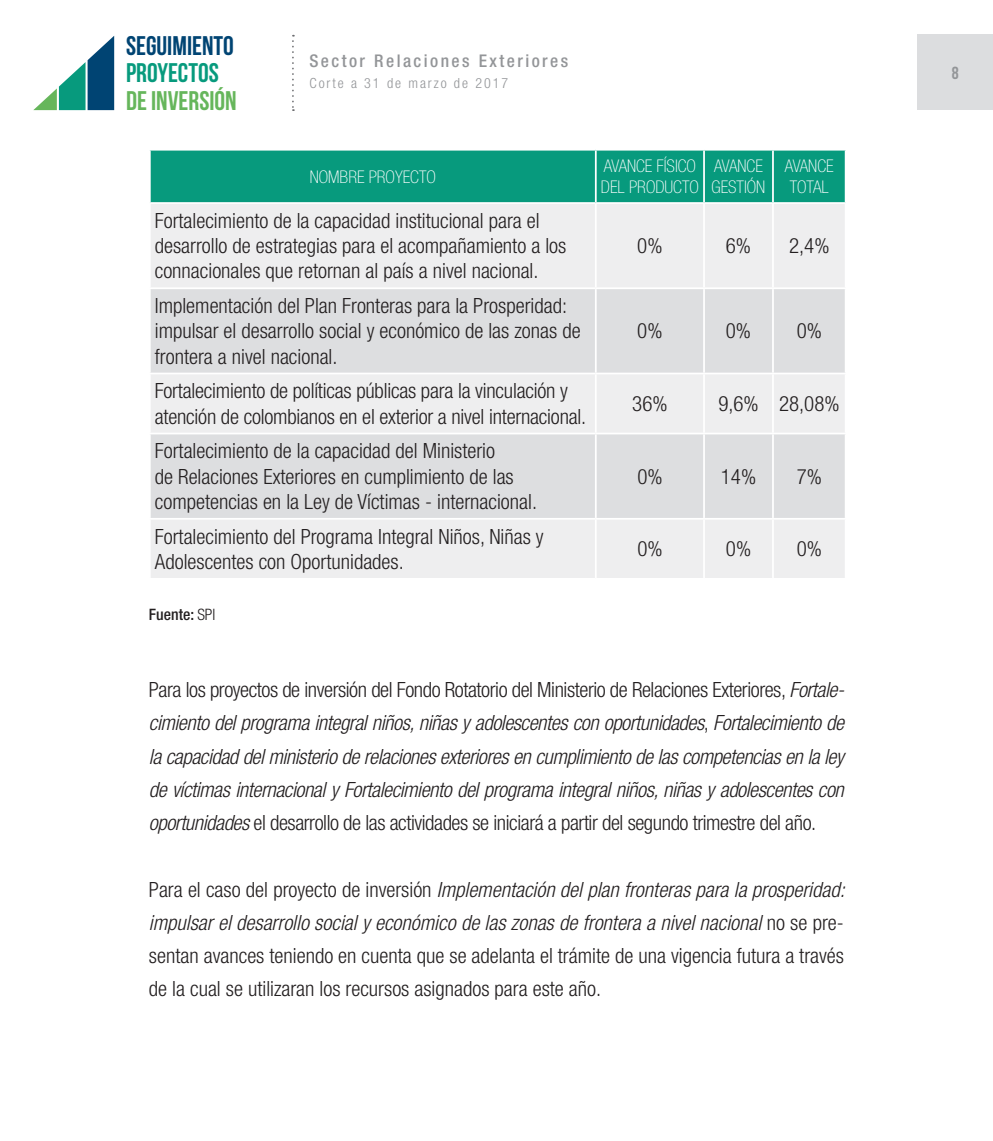
<style>
.page{position:relative;width:993px;height:1141px;background:#fff}
.page>*{position:absolute;margin:0;border:0;box-sizing:border-box;transform-origin:0 0}
.t1{font:26.95px "Bebas Neue";color:#004473}
.t2{font:26.95px "Bebas Neue";color:#66b65b}
.t3{font:26.95px "Bebas Neue";color:#079a7d}
.t4{font:300 condensed 21px/25.2px "Helvetica Neue LT Std";color:#231f20}
.t5{font:italic 300 condensed 21px/33.2px "Helvetica Neue LT Std";letter-spacing:-.02em;color:#231f20;text-align:justify}
.t6{font:100 condensed 17.5px/21px "Helvetica Neue LT Std";color:#fff}
.t7{font:500 condensed 17.5px "Helvetica Neue LT Std";letter-spacing:.14em;color:#939598}
.t8{font:17.5px "Bebas Neue";color:#939598}
.t9{font:500 condensed 15.75px "Helvetica Neue LT Std";color:#231f20}
.t10{font:300 condensed 14px "Helvetica Neue LT Std";letter-spacing:.14em;color:#939598}
.s1{font-weight:300}
.s2{font-style:normal}
.s3{font-style:italic}
</style>
<div class="page">
<svg style="left:33px;top:36px;width:81px;height:74px"></svg>
<svg style="left:292px;top:35px;width:2px;height:76px"></svg>
<div style="left:917px;top:35px;width:75px;height:75px;background:#dcdddf"></div>
<div style="left:151px;top:151px;width:693px;height:51px;background:#079a7d"></div>
<div style="left:151px;top:204px;width:693px;height:374px;background:#eeeeef"></div>
<svg style="left:151px;top:289px;width:693px;height:229px;background:#e1e2e4"></svg>
<hr style="left:594px;top:151px;width:2px;height:51px;background:#fff">
<hr style="left:703px;top:151px;width:1px;height:51px;background:#fff">
<hr style="left:771px;top:151px;width:2px;height:51px;background:#fff">
<hr style="left:594px;top:204px;width:2px;height:83px;background:#fff">
<hr style="left:703px;top:204px;width:1px;height:83px;background:#fff">
<hr style="left:771px;top:204px;width:2px;height:83px;background:#fff">
<hr style="left:149px;top:287px;width:446px;height:2px;background:#fff">
<hr style="left:595px;top:287px;width:108px;height:2px;background:#fff">
<hr style="left:594px;top:289px;width:2px;height:84px;background:#fff">
<hr style="left:703px;top:287px;width:69px;height:2px;background:#fff">
<hr style="left:703px;top:289px;width:1px;height:84px;background:#fff">
<hr style="left:772px;top:287px;width:74px;height:2px;background:#fff">
<hr style="left:771px;top:289px;width:2px;height:84px;background:#fff">
<hr style="left:149px;top:373px;width:446px;height:1px;background:#fff">
<hr style="left:595px;top:373px;width:108px;height:1px;background:#fff">
<hr style="left:594px;top:374px;width:2px;height:59px;background:#fff">
<hr style="left:703px;top:373px;width:69px;height:1px;background:#fff">
<hr style="left:703px;top:374px;width:1px;height:59px;background:#fff">
<hr style="left:772px;top:373px;width:74px;height:1px;background:#fff">
<hr style="left:771px;top:374px;width:2px;height:59px;background:#fff">
<hr style="left:149px;top:433px;width:446px;height:1px;background:#fff">
<hr style="left:595px;top:433px;width:108px;height:1px;background:#fff">
<hr style="left:594px;top:434px;width:2px;height:84px;background:#fff">
<hr style="left:703px;top:433px;width:69px;height:1px;background:#fff">
<hr style="left:703px;top:434px;width:1px;height:84px;background:#fff">
<hr style="left:772px;top:433px;width:74px;height:1px;background:#fff">
<hr style="left:771px;top:434px;width:2px;height:84px;background:#fff">
<hr style="left:149px;top:518px;width:446px;height:2px;background:#fff">
<hr style="left:595px;top:518px;width:108px;height:2px;background:#fff">
<hr style="left:594px;top:520px;width:2px;height:58px;background:#fff">
<hr style="left:703px;top:518px;width:69px;height:2px;background:#fff">
<hr style="left:703px;top:520px;width:1px;height:58px;background:#fff">
<hr style="left:772px;top:518px;width:74px;height:2px;background:#fff">
<hr style="left:771px;top:520px;width:2px;height:58px;background:#fff">
<p class="t1" style="left:126px;top:30px;width:109px">SEGUIMIENTO</p>
<p class="t3" style="left:126px;top:58px;width:94px">PROYECTOS</p>
<p class="t2" style="left:126px;top:86px;width:112px">DE INVERSIÓN</p>
<p class="t7" style="left:309px;top:51px;width:260px">Sector Relaciones Exteriores</p>
<p class="t10" style="left:309px;top:75px;width:200px">Corte a 31 de marzo de 2017</p>
<p class="t6" style="left:309px;top:166px;width:128px">NOMBRE PROYECTO</p>
<p class="t4" style="left:155px;top:208px;width:413px">Fortalecimiento de la capacidad institucional para el desarrollo de estrategias para el acompañamiento a los connacionales que retornan al país a nivel nacional.</p>
<p class="t4" style="left:155px;top:293px;width:427px">Implementación del Plan Fronteras para la Prosperidad: impulsar el desarrollo social y económico de las zonas de frontera a nivel nacional.</p>
<p class="t4" style="left:155px;top:378px;width:433px">Fortalecimiento de políticas públicas para la vinculación y atención de colombianos en el exterior a nivel internacional.</p>
<p class="t4" style="left:155px;top:438px;width:383px">Fortalecimiento de la capacidad del Ministerio<br>de Relaciones Exteriores en cumplimiento de las competencias en la Ley de Víctimas - internacional.</p>
<p class="t4" style="left:155px;top:524px;width:390px">Fortalecimiento del Programa Integral Niños, Niñas y<br>Adolescentes con Oportunidades.</p>
<p class="t9" style="left:149px;top:605px;width:68px">Fuente: <span class="s1">SPI</span></p>
<p class="t6" style="left:600px;top:155px;width:99px">AVANCE FÍSICO<br>DEL PRODUCTO</p>
<p class="t6" style="left:711px;top:155px;width:55px">AVANCE<br>GESTIÓN</p>
<p class="t6" style="left:784px;top:155px;width:50px">AVANCE<br>TOTAL</p>
<p class="t4" style="left:637px;top:233px;width:27px">0%</p>
<p class="t4" style="left:725px;top:233px;width:27px">6%</p>
<p class="t4" style="left:788px;top:233px;width:42px">2,4%</p>
<p class="t4" style="left:637px;top:318px;width:27px">0%</p>
<p class="t4" style="left:725px;top:318px;width:27px">0%</p>
<p class="t4" style="left:796px;top:318px;width:27px">0%</p>
<p class="t4" style="left:632px;top:391px;width:37px">36%</p>
<p class="t4" style="left:718px;top:391px;width:123px">9,6% 28,08%</p>
<p class="t4" style="left:637px;top:463px;width:27px">0%</p>
<p class="t4" style="left:720px;top:463px;width:37px">14%</p>
<p class="t4" style="left:796px;top:463px;width:27px">7%</p>
<p class="t4" style="left:637px;top:536px;width:27px">0%</p>
<p class="t4" style="left:725px;top:536px;width:27px">0%</p>
<p class="t4" style="left:796px;top:536px;width:27px">0%</p>
<p class="t5" style="left:149px;top:674px;width:696px"><span class="s2">Para los proyectos de inversión del Fondo Rotatorio del Ministerio de Relaciones Exteriores,</span> Fortale&shy;cimiento del programa integral niños, niñas y adolescentes con oportunidades<span class="s2">,</span> Fortalecimiento de la capacidad del ministerio de relaciones exteriores en cumplimiento de las competencias en la ley de víctimas internacional y Fortalecimiento del programa integral niños, niñas y adolescentes con oportunidades <span class="s2">el desarrollo de las actividades se iniciará a partir del segundo trimestre del año.</span></p>
<p class="t4" style="left:149px;top:872px;width:697px;line-height:33.2px;text-align:justify">Para el caso del proyecto de inversión <span class="s3">Implementación del plan fronteras para la prosperidad: impulsar el desarrollo social y económico de las zonas de frontera a nivel nacional</span> no se pre&shy;sentan avances teniendo en cuenta que se adelanta el trámite de una vigencia futura a través de la cual se utilizaran los recursos asignados para este año.</p>
<p class="t8" style="left:951px;top:63px;width:8px">8</p>
</div>
